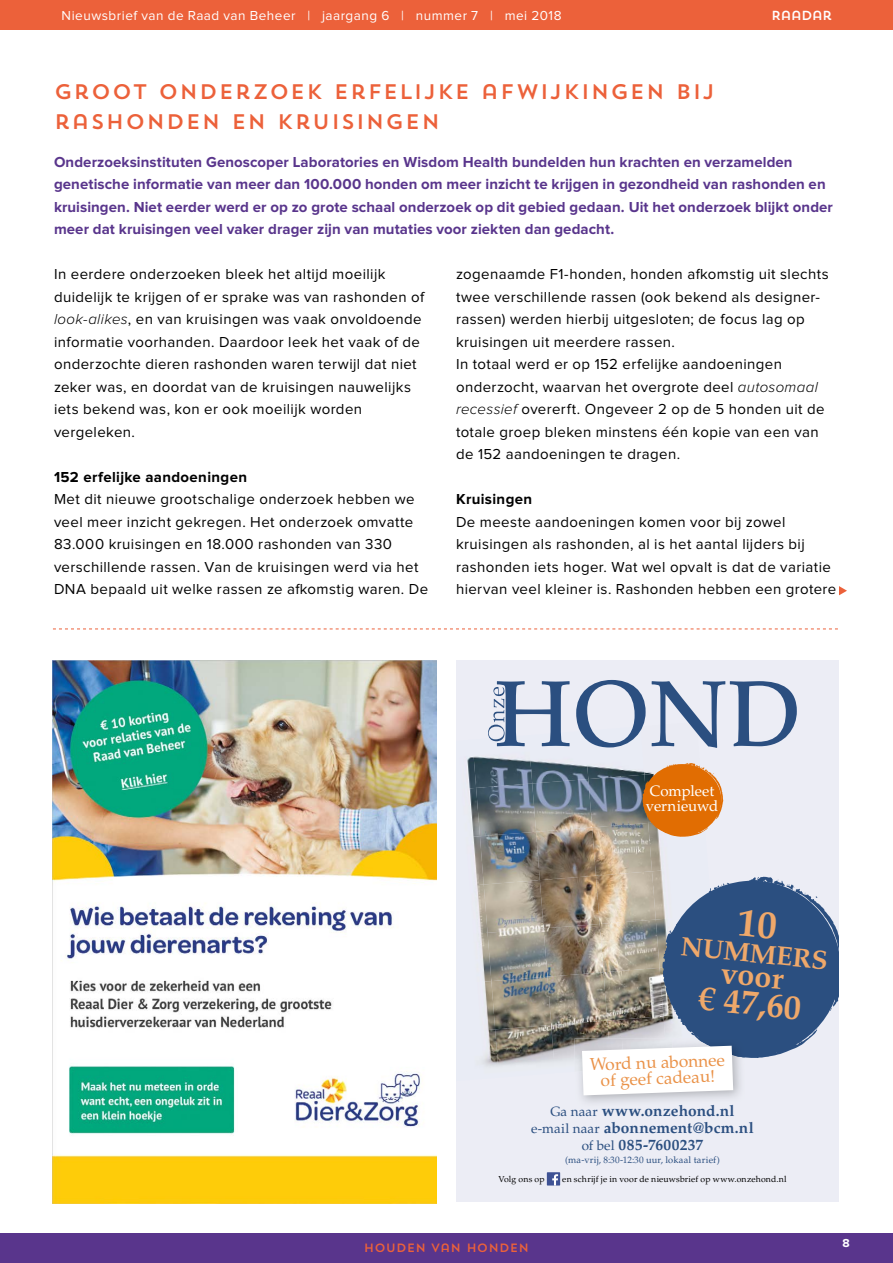
<style>
.page{position:relative;width:893px;height:1263px;background:#fff}
.page>*{position:absolute;margin:0;border:0;box-sizing:border-box;transform-origin:0 0}
.t1{font:700 34.35px "Palatino LT Std";color:#efa86a}
.t2{font:700 30.45px "Palatino LT Std";color:#efa86a}
.t3{font:700 26.55px "Palatino LT Std";color:#efa86a}
.t4{font:21px/30px "Trend Sans One";letter-spacing:.05em;color:#ec613a}
.t5{font:17.25px/15.8px "Palatino LT Std";color:#ea9248;text-align:center}
.t6{font:700 15.45px/17.2px "Palatino LT Std";letter-spacing:.005em;color:#2b4f80;text-align:center}
.t7{font:15px/22.5px "Proxima Nova";letter-spacing:.025em;color:#000}
.t8{font:700 15px/22.5px "Proxima Nova";letter-spacing:.005em;color:#59358c}
.t9{font:700 15px "Proxima Nova";letter-spacing:.025em;color:#000}
.t10{font:15px/15.5px "Palatino LT Std";letter-spacing:-.005em;color:#fff}
.t11{font:13.5px "Proxima Nova";letter-spacing:.035em;color:#fff}
.t12{font:13.05px "Trend Sans One";letter-spacing:-.07em;color:#fff}
.t13{font:12px "Trend Sans One";color:#ec613a}
.t14{font:700 12px "Proxima Nova";color:#fff}
.t15{font:9.3px "Palatino LT Std";letter-spacing:.015em;color:#2b4f80}
.t16{font:8.7px "Palatino LT Std";letter-spacing:.015em;color:#000}
.s1{font-weight:300;font-style:italic}
.s2{font-weight:400;font-size:13.5px}
</style>
<div class="page">
<div style="left:0;top:1233px;width:893px;height:30px;background:#59358c"></div>
<div style="left:0;top:0;width:893px;height:30px;background:#ec613a"></div>
<svg style="left:839px;top:586px;width:8px;height:9px"></svg>
<div style="left:456px;top:660px;width:383px;height:542px;background:#ecedf5"></div>
<img style="left:467px;top:757px;width:5px;height:31px">
<img style="left:472px;top:756px;width:56px;height:32px">
<img style="left:528px;top:760px;width:56px;height:23px">
<img style="left:584px;top:765px;width:57px;height:14px">
<img style="left:469px;top:788px;width:7px;height:48px">
<img style="left:476px;top:783px;width:56px;height:53px">
<img style="left:532px;top:779px;width:56px;height:53px">
<img style="left:588px;top:775px;width:54px;height:52px">
<img style="left:473px;top:836px;width:7px;height:48px">
<img style="left:480px;top:832px;width:56px;height:52px">
<img style="left:536px;top:827px;width:56px;height:53px">
<img style="left:592px;top:823px;width:56px;height:53px">
<img style="left:648px;top:837px;width:13px;height:34px">
<img style="left:477px;top:884px;width:7px;height:49px">
<img style="left:484px;top:880px;width:56px;height:53px">
<img style="left:540px;top:876px;width:42px;height:52px">
<img style="left:596px;top:871px;width:56px;height:5px">
<img style="left:652px;top:867px;width:10px;height:9px">
<img style="left:480px;top:933px;width:7px;height:48px">
<img style="left:487px;top:928px;width:57px;height:53px">
<img style="left:544px;top:924px;width:38px;height:53px">
<img style="left:484px;top:981px;width:7px;height:48px">
<img style="left:491px;top:977px;width:56px;height:52px">
<img style="left:547px;top:972px;width:35px;height:53px">
<img style="left:482px;top:1029px;width:13px;height:38px">
<img style="left:495px;top:1025px;width:56px;height:42px">
<img style="left:551px;top:1020px;width:31px;height:42px">
<svg style="left:488px;top:680px;width:309px;height:68px"></svg>
<img style="left:575px;top:1038px;width:7px;height:34px">
<svg style="left:642px;top:763px;width:81px;height:74px;background:#da8232"></svg>
<div style="left:547px;top:1172px;width:13px;height:13px;background:#3e5294"></div>
<svg style="left:552px;top:1174px;width:6px;height:11px"></svg>
<img style="left:53px;top:660px;width:384px;height:543px">
<svg style="left:53px;top:628px;width:785px;height:1px"></svg>
<svg style="left:582px;top:876px;width:257px;height:219px"></svg>
<p class="t11" style="left:62px;top:9px;width:501px">Nieuwsbrief van de Raad van Beheer | jaargang 6 | nummer 7 | mei 2018</p>
<p class="t12" style="left:771px;top:7px;width:63px">RAADAR</p>
<h3 class="t4" style="left:54px;top:76px;width:663px">GROOT ONDERZOEK ERFELIJKE AFWIJKINGEN BIJ<br>RASHONDEN EN KRUISINGEN</h3>
<p class="t8" style="left:54px;top:151px;width:780px">Onderzoeksinstituten Genoscoper Laboratories en Wisdom Health bundelden hun krachten en verzamelden genetische informatie van meer dan 100.000 honden om meer inzicht te krijgen in gezondheid van rashonden en kruisingen. Niet eerder werd er op zo grote schaal onderzoek op dit gebied gedaan. Uit het onderzoek blijkt onder meer dat kruisingen veel vaker drager zijn van mutaties voor ziekten dan gedacht.</p>
<p class="t7" style="left:54px;top:263px;width:372px">In eerdere onderzoeken bleek het altijd moeilijk duidelijk te krijgen of er sprake was van rashonden of <span class="s1">look-alikes</span>, en van kruisingen was vaak onvoldoende informatie voorhanden. Daardoor leek het vaak of de onderzochte dieren rashonden waren terwijl dat niet zeker was, en doordat van de kruisingen nauwelijks iets bekend was, kon er ook moeilijk worden vergeleken.</p>
<p class="t9" style="left:54px;top:470px;width:195px">152 erfelijke aandoeningen</p>
<p class="t7" style="left:54px;top:488px;width:376px">Met dit nieuwe grootschalige onderzoek hebben we veel meer inzicht gekregen. Het onderzoek omvatte 83.000 kruisingen en 18.000 rashonden van 330 verschillende rassen. Van de kruisingen werd via het DNA bepaald uit welke rassen ze afkomstig waren. De</p>
<p class="t7" style="left:456px;top:263px;width:374px">zogenaamde F1-honden, honden afkomstig uit slechts twee verschillende rassen (ook bekend als designer&shy;rassen) werden hierbij uitgesloten; de focus lag op kruisingen uit meerdere rassen.<br>In totaal werd er op 152 erfelijke aandoeningen onderzocht, waarvan het overgrote deel <span class="s1">autosomaal recessief</span> overerft. Ongeveer 2 op de 5 honden uit de totale groep bleken minstens één kopie van een van de 152 aandoeningen te dragen.</p>
<p class="t9" style="left:456px;top:492px;width:78px">Kruisingen</p>
<p class="t7" style="left:456px;top:511px;width:382px">De meeste aandoeningen komen voor bij zowel kruisingen als rashonden, al is het aantal lijders bij rashonden iets hoger. Wat wel opvalt is dat de variatie hiervan veel kleiner is. Rashonden hebben een grotere</p>
<p class="t10" style="left:646px;top:783px;width:74px">Compleet vernieuwd</p>
<h3 class="t3" style="left:683px;top:930px;width:149px;rotate:6deg">NUMMERS</h3>
<h2 class="t2" style="left:723px;top:954px;width:64px;rotate:6deg">voor</h2>
<h1 class="t1" style="left:700px;top:978px;width:105px;rotate:5deg">€ 47,60</h1>
<p class="t5" style="left:590px;top:1057px;width:137px;rotate:-2deg">Word nu abonnee of geef cadeau!</p>
<p class="t6" style="left:531px;top:1102px;width:224px"><span class="s2">Ga naar</span> www.onzehond.nl <span class="s2">e-mail naar</span> abonnement@bcm.nl <span class="s2">of bel</span> 085-7600237</p>
<p class="t15" style="left:565px;top:1154px;width:156px">(ma-vrij, 8:30-12:30 uur, lokaal tarief)</p>
<p class="t16" style="left:498px;top:1173px;width:48px">Volg ons op</p>
<p class="t16" style="left:562px;top:1173px;width:226px">en schrijf je in voor de nieuwsbrief op www.onzehond.nl</p>
<p class="t13" style="left:364px;top:1240px;width:167px">HOUDEN VAN HONDEN</p>
<p class="t14" style="left:842px;top:1237px;width:9px">8</p>
</div>
